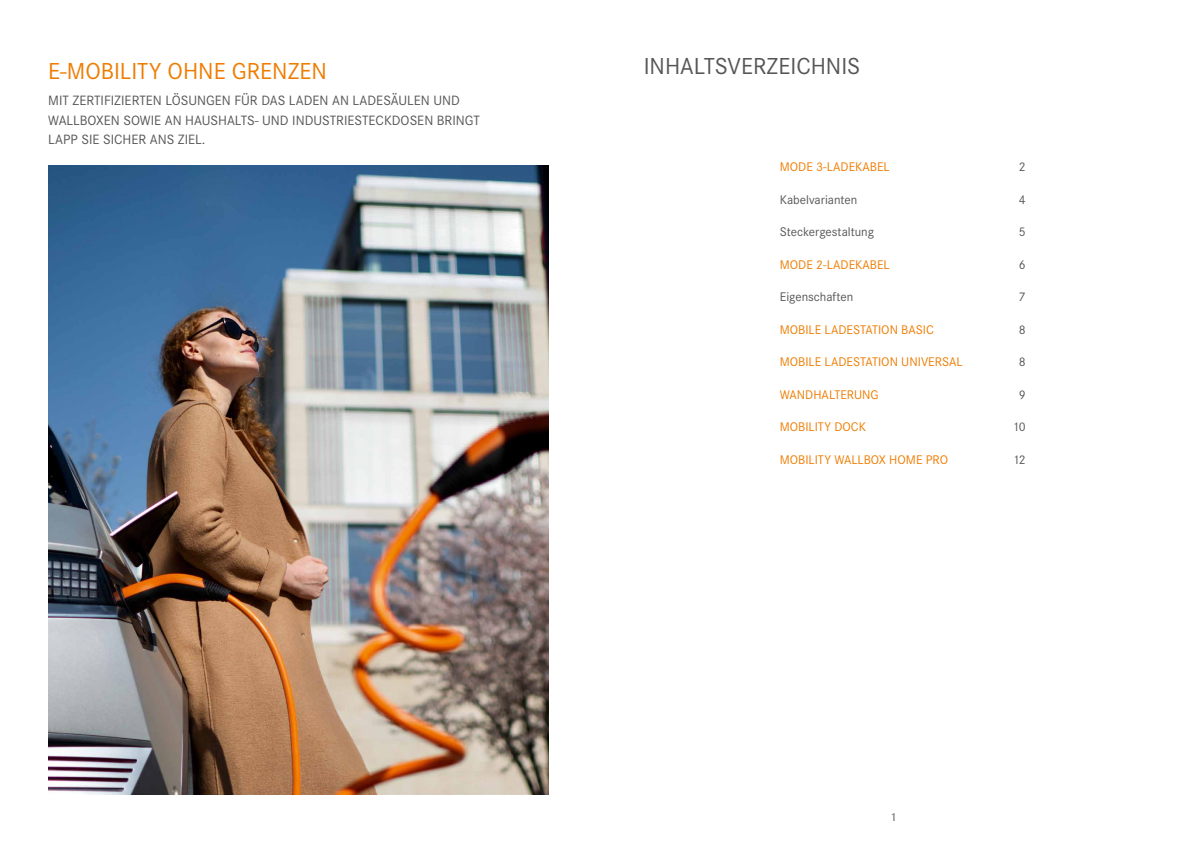
<style>
.page{position:relative;width:1191px;height:842px;background:#fff}
.page>*{position:absolute;margin:0;border:0;box-sizing:border-box;transform-origin:0 0}
.t1{font:24px "Corporate STOT";color:#ef7c00}
.t2{font:24px "Corporate STOT";color:#565655}
.t3{font:14px/19.5px "Corporate STOT";color:#565655}
.t4{font:13px "Corporate STOT";color:#ef7c00}
.t5{font:13px "Corporate STOT";color:#565655}
.t6{font:12px "Corporate STOT";color:#868786}
</style>
<div class="page">
<img style="left:49px;top:165px;width:499px;height:629px">
<h1 class="t1" style="left:48px;top:58px;width:280px">E-MOBILITY OHNE GRENZEN</h1>
<p class="t3" style="left:48px;top:91px;width:433px">MIT ZERTIFIZIERTEN LÖSUNGEN FÜR DAS LADEN AN LADESÄULEN UND<br>WALLBOXEN SOWIE AN HAUSHALTS- UND INDUSTRIESTECKDOSEN BRINGT<br>LAPP SIE SICHER ANS ZIEL.</p>
<h1 class="t2" style="left:643px;top:52px;width:218px">INHALTSVERZEICHNIS</h1>
<p class="t4" style="left:780px;top:160px;width:111px">MODE 3-LADEKABEL</p>
<p class="t5" style="left:1019px;top:160px;width:8px">2</p>
<p class="t5" style="left:780px;top:192px;width:79px">Kabelvarianten</p>
<p class="t5" style="left:1019px;top:192px;width:8px">4</p>
<p class="t5" style="left:780px;top:225px;width:96px">Steckergestaltung</p>
<p class="t5" style="left:1019px;top:225px;width:8px">5</p>
<p class="t4" style="left:780px;top:257px;width:111px">MODE 2-LADEKABEL</p>
<p class="t5" style="left:1019px;top:257px;width:8px">6</p>
<p class="t5" style="left:780px;top:290px;width:75px">Eigenschaften</p>
<p class="t5" style="left:1019px;top:290px;width:8px">7</p>
<p class="t4" style="left:780px;top:322px;width:156px">MOBILE LADESTATION BASIC</p>
<p class="t5" style="left:1019px;top:322px;width:8px">8</p>
<p class="t4" style="left:780px;top:355px;width:184px">MOBILE LADESTATION UNIVERSAL</p>
<p class="t5" style="left:1019px;top:355px;width:8px">8</p>
<p class="t4" style="left:780px;top:387px;width:100px">WANDHALTERUNG</p>
<p class="t5" style="left:1019px;top:387px;width:8px">9</p>
<p class="t4" style="left:780px;top:420px;width:88px">MOBILITY DOCK</p>
<p class="t5" style="left:1012px;top:420px;width:15px">10</p>
<p class="t4" style="left:780px;top:452px;width:170px">MOBILITY WALLBOX HOME PRO</p>
<p class="t5" style="left:1012px;top:452px;width:15px">12</p>
<p class="t6" style="left:890px;top:810px;width:8px">1</p>
</div>
